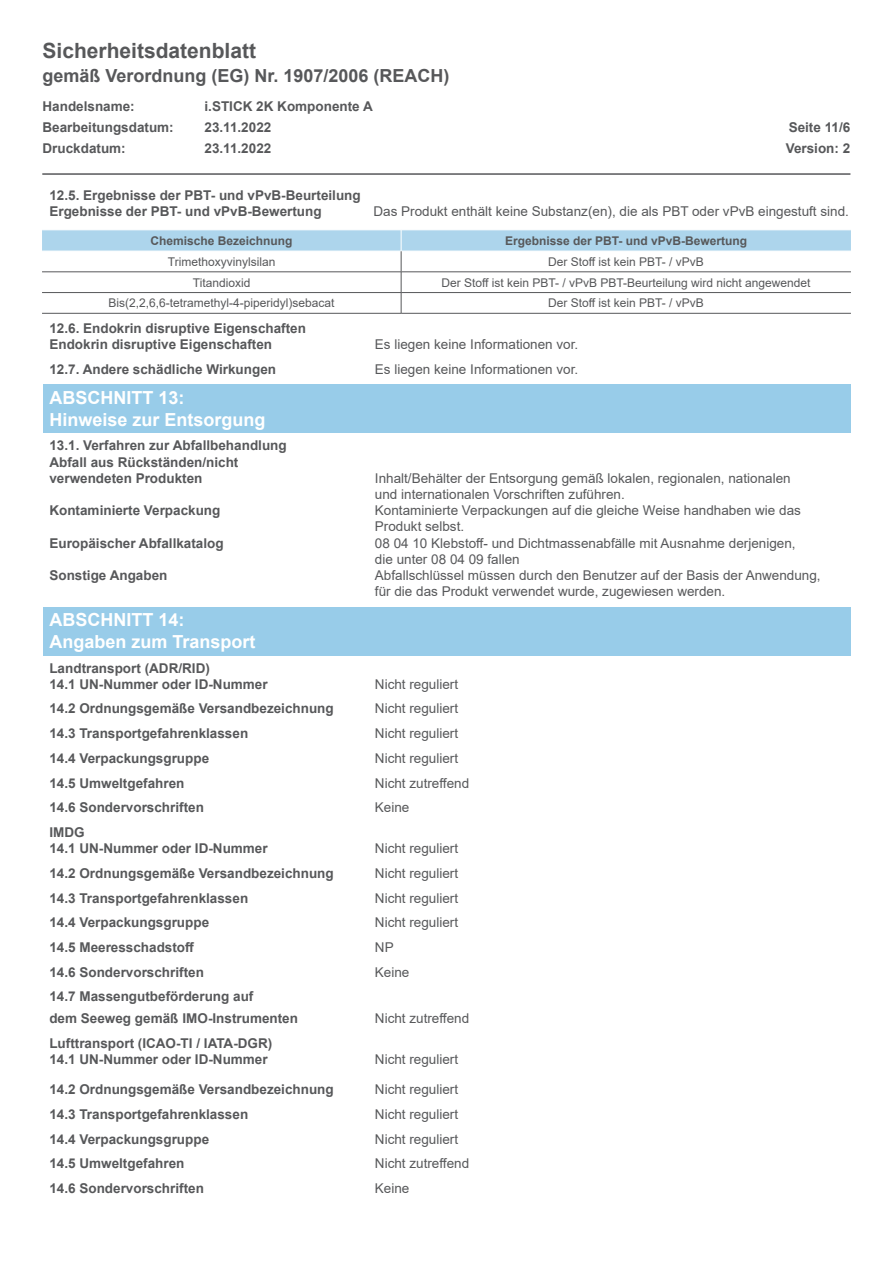
<style>
.page{position:relative;width:893px;height:1263px;background:#fff}
.page>*{position:absolute;margin:0;border:0;box-sizing:border-box;transform-origin:0 0}
.t1{font:700 21px "Arial";color:#57585a}
.t2{font:700 18px "Arial";color:#fff}
.t3{font:700 18px "Arial";color:#57585a}
.t4{font:700 13.5px/16.2px "Arial";color:#57585a}
.t5{font:13.5px/16.2px "Arial";color:#57585a}
.t6{font:12px "Arial";color:#57585a}
.t7{font:700 12px "Arial";color:#57585a}
</style>
<div class="page">
<hr style="left:42px;top:173px;width:808px;height:2px;background:#57585a">
<div style="left:43px;top:384px;width:807px;height:49px;background:#98cce9"></div>
<div style="left:43px;top:607px;width:807px;height:49px;background:#98cce9"></div>
<svg style="left:42px;top:230px;width:809px;height:83px"></svg>
<hr style="left:42px;top:313px;width:359px;height:1px;background:#57585a">
<hr style="left:401px;top:313px;width:450px;height:1px;background:#57585a">
<h1 class="t1" style="left:43px;top:36px;width:215px">Sicherheitsdatenblatt</h1>
<h2 class="t3" style="left:43px;top:63px;width:409px">gemäß Verordnung (EG) Nr. 1907/2006 (REACH)</h2>
<p class="t4" style="left:43px;top:99px;width:94px">Handelsname:</p>
<p class="t4" style="left:205px;top:99px;width:170px">i.STICK 2K Komponente A</p>
<p class="t4" style="left:43px;top:120px;width:133px">Bearbeitungsdatum:</p>
<p class="t4" style="left:205px;top:120px;width:68px">23.11.2022</p>
<p class="t4" style="left:789px;top:120px;width:63px">Seite 11/6</p>
<p class="t4" style="left:43px;top:141px;width:85px">Druckdatum:</p>
<p class="t4" style="left:205px;top:141px;width:68px">23.11.2022</p>
<p class="t4" style="left:786px;top:141px;width:66px">Version: 2</p>
<p class="t4" style="left:49px;top:187px;width:313px">12.5. Ergebnisse der PBT- und vPvB-Beurteilung<br>Ergebnisse der PBT- und vPvB-Bewertung</p>
<p class="t5" style="left:373px;top:203px;width:477px">Das Produkt enthält keine Substanz(en), die als PBT oder vPvB eingestuft sind.</p>
<p class="t7" style="left:151px;top:232px;width:144px">Chemische Bezeichnung</p>
<p class="t7" style="left:505px;top:232px;width:244px">Ergebnisse der PBT- und vPvB-Bewertung</p>
<p class="t6" style="left:168px;top:253px;width:109px">Trimethoxyvinylsilan</p>
<p class="t6" style="left:548px;top:253px;width:157px">Der Stoff ist kein PBT- / vPvB</p>
<p class="t6" style="left:193px;top:274px;width:59px">Titandioxid</p>
<p class="t6" style="left:441px;top:274px;width:371px">Der Stoff ist kein PBT- / vPvB PBT-Beurteilung wird nicht angewendet</p>
<p class="t6" style="left:109px;top:295px;width:228px">Bis(2,2,6,6-tetramethyl-4-piperidyl)sebacat</p>
<p class="t6" style="left:548px;top:295px;width:157px">Der Stoff ist kein PBT- / vPvB</p>
<p class="t4" style="left:49px;top:320px;width:258px">12.6. Endokrin disruptive Eigenschaften<br>Endokrin disruptive Eigenschaften</p>
<p class="t5" style="left:375px;top:336px;width:205px">Es liegen keine Informationen vor.</p>
<p class="t4" style="left:49px;top:361px;width:228px">12.7. Andere schädliche Wirkungen</p>
<p class="t5" style="left:375px;top:361px;width:205px">Es liegen keine Informationen vor.</p>
<p class="t2" style="left:49px;top:385px;width:136px">ABSCHNITT 13:</p>
<p class="t2" style="left:49px;top:407px;width:218px">Hinweise zur Entsorgung</p>
<p class="t4" style="left:49px;top:438px;width:239px">13.1. Verfahren zur Abfallbehandlung<br>Abfall aus Rückständen/nicht verwendeten Produkten</p>
<p class="t5" style="left:375px;top:470px;width:417px">Inhalt/Behälter der Entsorgung gemäß lokalen, regionalen, nationalen und internationalen Vorschriften zuführen.</p>
<p class="t4" style="left:49px;top:502px;width:173px">Kontaminierte Verpackung</p>
<p class="t5" style="left:375px;top:502px;width:428px">Kontaminierte Verpackungen auf die gleiche Weise handhaben wie das<br>Produkt selbst.</p>
<p class="t4" style="left:49px;top:535px;width:176px">Europäischer Abfallkatalog</p>
<p class="t5" style="left:375px;top:535px;width:422px">08 04 10 Klebstoff- und Dichtmassenabfälle mit Ausnahme derjenigen, die unter 08 04 09 fallen</p>
<p class="t4" style="left:49px;top:567px;width:120px">Sonstige Angaben</p>
<p class="t5" style="left:375px;top:567px;width:447px">Abfallschlüssel müssen durch den Benutzer auf der Basis der Anwendung, für die das Produkt verwendet wurde, zugewiesen werden.</p>
<p class="t2" style="left:49px;top:607px;width:136px">ABSCHNITT 14:</p>
<p class="t2" style="left:49px;top:629px;width:208px">Angaben zum Transport</p>
<p class="t4" style="left:49px;top:660px;width:220px">Landtransport (ADR/RID)<br>14.1 UN-Nummer oder ID-Nummer</p>
<p class="t5" style="left:375px;top:676px;width:85px">Nicht reguliert</p>
<p class="t4" style="left:49px;top:701px;width:286px">14.2 Ordnungsgemäße Versandbezeichnung</p>
<p class="t5" style="left:375px;top:700px;width:85px">Nicht reguliert</p>
<p class="t4" style="left:49px;top:725px;width:200px">14.3 Transportgefahrenklassen</p>
<p class="t5" style="left:375px;top:725px;width:85px">Nicht reguliert</p>
<p class="t4" style="left:49px;top:750px;width:161px">14.4 Verpackungsgruppe</p>
<p class="t5" style="left:375px;top:750px;width:85px">Nicht reguliert</p>
<p class="t4" style="left:49px;top:775px;width:137px">14.5 Umweltgefahren</p>
<p class="t5" style="left:375px;top:775px;width:96px">Nicht zutreffend</p>
<p class="t4" style="left:49px;top:800px;width:156px">14.6 Sondervorschriften</p>
<p class="t5" style="left:375px;top:799px;width:36px">Keine</p>
<p class="t4" style="left:49px;top:824px;width:220px">IMDG<br>14.1 UN-Nummer oder ID-Nummer</p>
<p class="t5" style="left:375px;top:840px;width:85px">Nicht reguliert</p>
<p class="t4" style="left:49px;top:865px;width:286px">14.2 Ordnungsgemäße Versandbezeichnung</p>
<p class="t5" style="left:375px;top:865px;width:85px">Nicht reguliert</p>
<p class="t4" style="left:49px;top:890px;width:200px">14.3 Transportgefahrenklassen</p>
<p class="t5" style="left:375px;top:890px;width:85px">Nicht reguliert</p>
<p class="t4" style="left:49px;top:915px;width:161px">14.4 Verpackungsgruppe</p>
<p class="t5" style="left:375px;top:914px;width:85px">Nicht reguliert</p>
<p class="t4" style="left:49px;top:939px;width:146px">14.5 Meeresschadstoff</p>
<p class="t5" style="left:375px;top:939px;width:20px">NP</p>
<p class="t4" style="left:49px;top:964px;width:156px">14.6 Sondervorschriften</p>
<p class="t5" style="left:375px;top:964px;width:36px">Keine</p>
<p class="t4" style="left:49px;top:986px;width:250px;line-height:21.6px">14.7 Massengutbeförderung auf<br>dem Seeweg gemäß IMO-Instrumenten</p>
<p class="t5" style="left:375px;top:1010px;width:96px">Nicht zutreffend</p>
<p class="t4" style="left:49px;top:1035px;width:224px">Lufttransport (ICAO-TI / IATA-DGR)<br>14.1 UN-Nummer oder ID-Nummer</p>
<p class="t5" style="left:375px;top:1051px;width:85px">Nicht reguliert</p>
<p class="t4" style="left:49px;top:1081px;width:286px">14.2 Ordnungsgemäße Versandbezeichnung</p>
<p class="t5" style="left:375px;top:1081px;width:85px">Nicht reguliert</p>
<p class="t4" style="left:49px;top:1106px;width:200px">14.3 Transportgefahrenklassen</p>
<p class="t5" style="left:375px;top:1106px;width:85px">Nicht reguliert</p>
<p class="t4" style="left:49px;top:1131px;width:161px">14.4 Verpackungsgruppe</p>
<p class="t5" style="left:375px;top:1130px;width:85px">Nicht reguliert</p>
<p class="t4" style="left:49px;top:1155px;width:137px">14.5 Umweltgefahren</p>
<p class="t5" style="left:375px;top:1155px;width:96px">Nicht zutreffend</p>
<p class="t4" style="left:49px;top:1180px;width:156px">14.6 Sondervorschriften</p>
<p class="t5" style="left:375px;top:1180px;width:36px">Keine</p>
</div>
